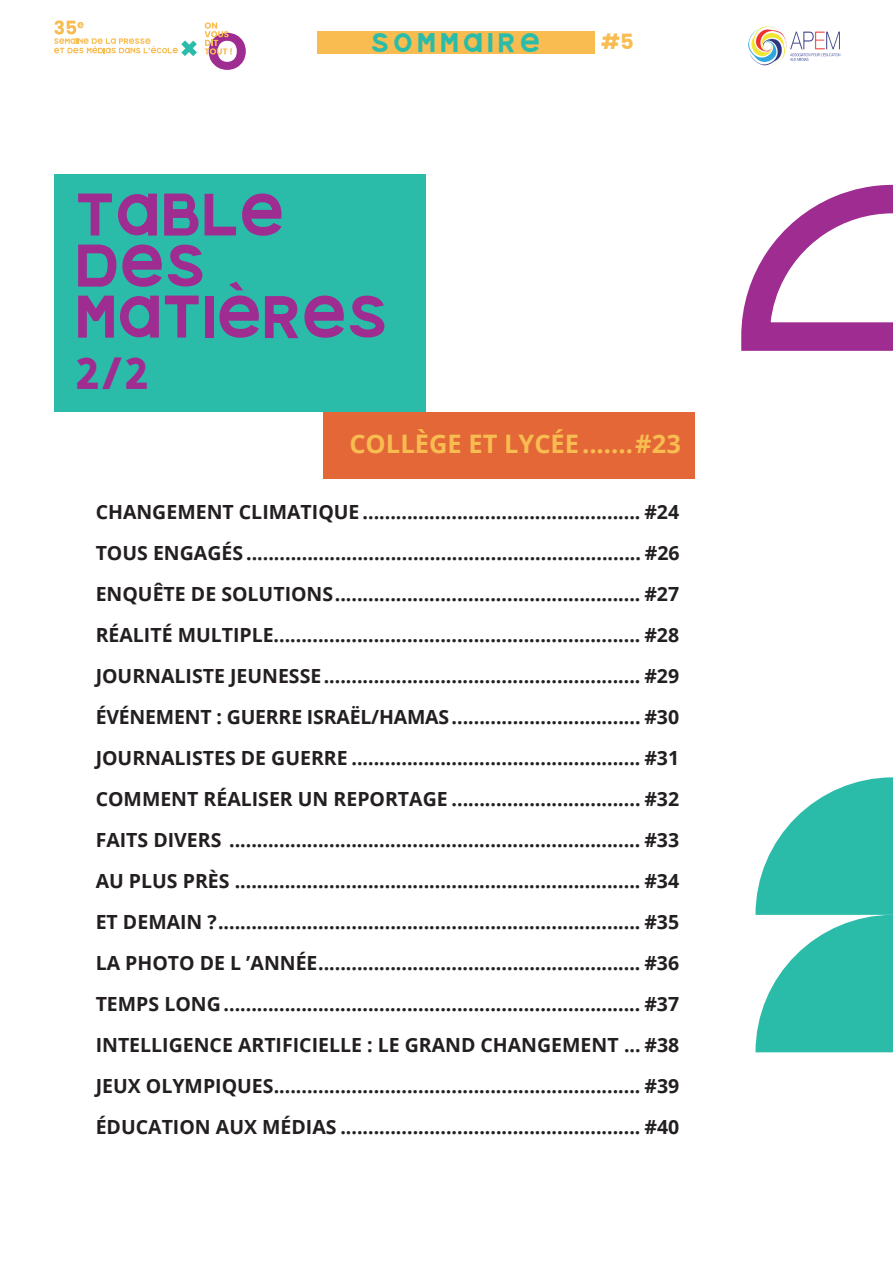
<style>
.page{position:relative;width:893px;height:1263px;background:#fff}
.page>*{position:absolute;margin:0;border:0;box-sizing:border-box;transform-origin:0 0}
.t1{font:60px/51px "Mannie";color:#9f2c91}
.t2{font:45px "Mannie";color:#9f2c91}
.t3{font:27px "Mannie";letter-spacing:.15em;color:#2abca9}
.t4{font:700 25.5px "Open Sans";color:#f8bc50}
.t5{font:700 21px "Poppins";color:#f8bc50}
.t6{font:700 19.5px/41px "Open Sans";color:#231f20;text-align:justify}
</style>
<div class="page">
<img style="left:748px;top:26px;width:93px;height:40px">
<svg style="left:205px;top:22px;width:41px;height:48px"></svg>
<svg style="left:54px;top:20px;width:143px;height:36px"></svg>
<div style="left:318px;top:31px;width:277px;height:22px;background:#f8bc50"></div>
<div style="left:54px;top:175px;width:371px;height:237px;background:#2abca9"></div>
<div style="left:324px;top:412px;width:371px;height:66px;background:#e36737"></div>
<svg style="left:229px;top:282px;width:14px;height:8px"></svg>
<svg style="left:755px;top:777px;width:138px;height:275px"></svg>
<svg style="left:741px;top:185px;width:152px;height:166px"></svg>
<h3 class="t3" style="left:371px;top:27px;width:171px">SOMMAIRE</h3>
<p class="t5" style="left:601px;top:29px;width:34px">#5</p>
<h1 class="t1" style="left:75px;top:189px;width:314px">TABLE<br>DES<br>MATIERES</h1>
<h2 class="t2" style="left:75px;top:347px;width:75px">2/2</h2>
<h3 class="t4" style="left:349px;top:425px;width:333px">COLLÈGE ET LYCÉE .......#23</h3>
<p class="t6" style="left:96px;top:491px;width:586px">CHANGEMENT CLIMATIQUE .................................................. #24<br>TOUS ENGAGÉS ....................................................................... #26<br>ENQUÊTE DE SOLUTIONS ....................................................... #27<br>RÉALITÉ MULTIPLE.................................................................. #28<br>JOURNALISTE JEUNESSE ......................................................... #29<br>ÉVÉNEMENT : GUERRE ISRAËL/HAMAS .................................. #30<br>JOURNALISTES DE GUERRE .................................................... #31<br>COMMENT RÉALISER UN REPORTAGE .................................. #32<br>FAITS DIVERS .......................................................................... #33<br>AU PLUS PRÈS ......................................................................... #34<br>ET DEMAIN ? ............................................................................ #35<br>LA PHOTO DE L ’ANNÉE .......................................................... #36<br>TEMPS LONG ........................................................................... #37<br>INTELLIGENCE ARTIFICIELLE : LE GRAND CHANGEMENT ... #38<br>JEUX OLYMPIQUES .................................................................. #39<br>ÉDUCATION AUX MÉDIAS ...................................................... #40</p>
</div>
